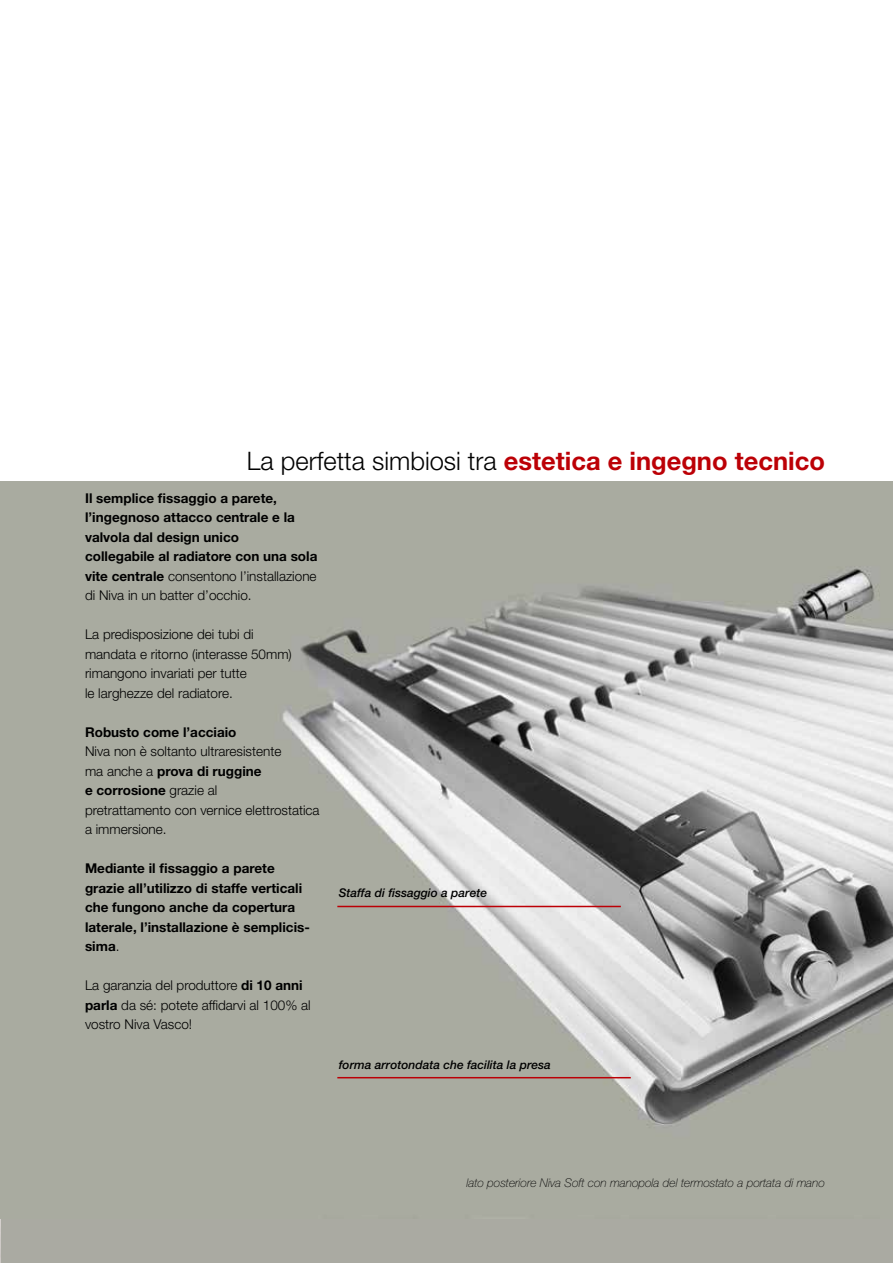
<style>
.page{position:relative;width:893px;height:1263px;background:#fff}
.page>*{position:absolute;margin:0;border:0;box-sizing:border-box;transform-origin:0 0}
.t1{font:700 25.5px "Helvetica Neue LT Std";color:#bc0006}
.t2{font:700 13.5px/19.5px "Helvetica Neue LT Std";color:#000}
.t3{font:300 13.5px/19.5px "Helvetica Neue LT Std";color:#000}
.t4{font:italic 100 12px "Helvetica Neue LT Std";color:#000}
.t5{font:italic 500 12px "Helvetica Neue LT Std";color:#000}
.s1{font-weight:300;color:#000}
.s2{font-weight:300}
.s3{font-weight:700}
</style>
<div class="page">
<div style="left:0;top:482px;width:893px;height:781px;background:#aaaaa2"></div>
<img style="left:0;top:1219px;width:1px;height:44px">
<img style="left:282px;top:568px;width:611px;height:558px">
<hr style="left:337px;top:906px;width:284px;height:1px;background:#bc0006">
<hr style="left:337px;top:1077px;width:294px;height:1px;background:#bc0006">
<h1 class="t1" style="left:247px;top:445px;width:579px"><span class="s1">La perfetta simbiosi tra</span> estetica e ingegno tecnico</h1>
<p class="t2" style="left:85px;top:488px;width:234px">Il semplice fissaggio a parete, l’ingegnoso attacco centrale e la valvola dal design unico<br>collegabile al radiatore con una sola vite centrale <span class="s2">consentono l’installazione di Niva in un batter d’occhio.</span></p>
<p class="t3" style="left:85px;top:625px;width:208px">La predisposizione dei tubi di mandata e ritorno (interasse 50mm) rimangono invariati per tutte<br>le larghezze del radiatore.</p>
<p class="t2" style="left:85px;top:722px;width:153px">Robusto come l’acciaio</p>
<p class="t3" style="left:85px;top:741px;width:236px">Niva non è soltanto ultraresistente<br>ma anche a <span class="s3">prova di ruggine<br>e corrosione</span> grazie al<br>pretrattamento con vernice elettrostatica a immersione.</p>
<p class="t2" style="left:85px;top:858px;width:226px">Mediante il fissaggio a parete grazie all’utilizzo di staffe verticali che fungono anche da copertura laterale, l’installazione è semplicis&shy;sima<span class="s2">.</span></p>
<p class="t3" style="left:85px;top:975px;width:227px">La garanzia del produttore <span class="s3">di 10 anni parla</span> da sé: potete affidarvi al 100% al vostro Niva Vasco!</p>
<p class="t5" style="left:339px;top:886px;width:150px">Staffa di fissaggio a parete</p>
<p class="t5" style="left:339px;top:1057px;width:214px">forma arrotondata che facilita la presa</p>
<p class="t4" style="left:466px;top:1175px;width:360px">lato posteriore Niva Soft con manopola del termostato a portata di mano</p>
</div>
